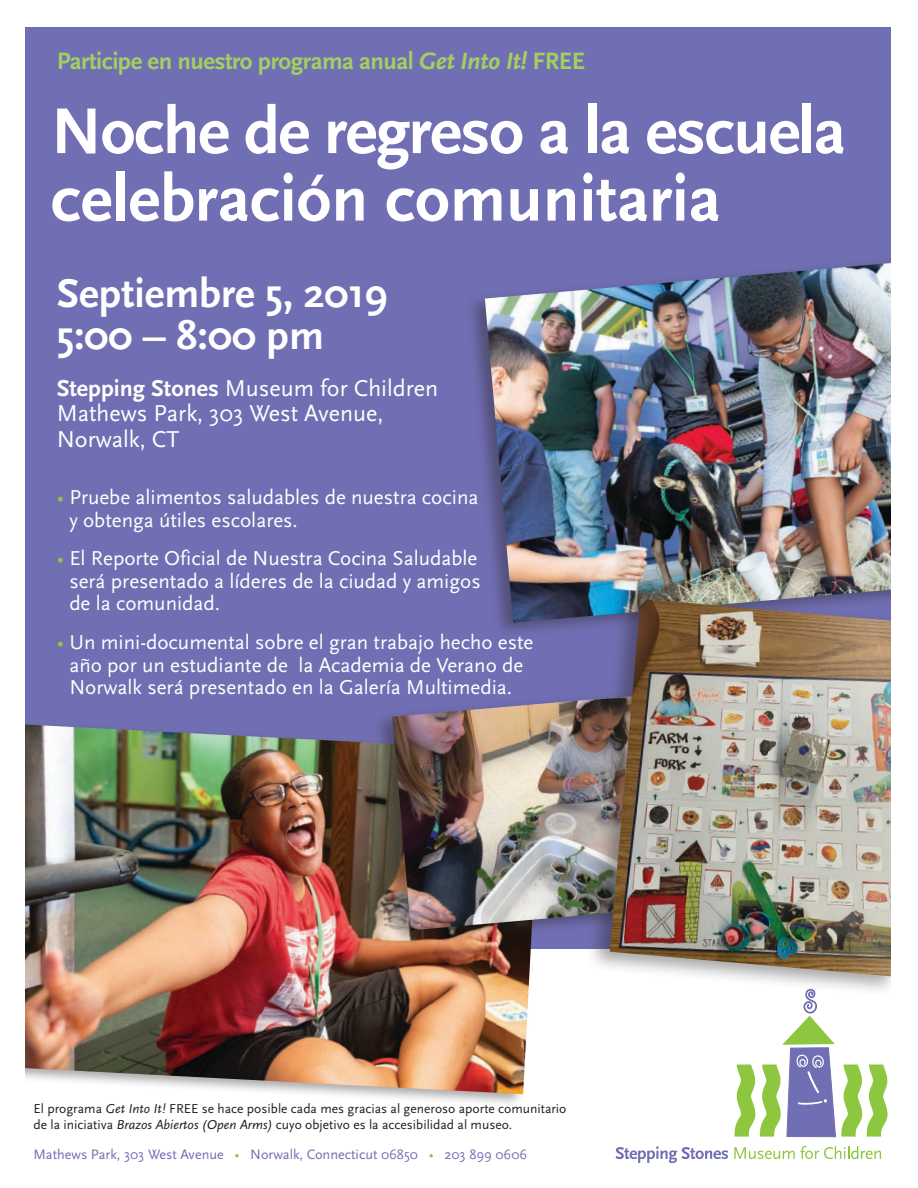
<style>
.page{position:relative;width:918px;height:1188px;background:#fff}
.page>*{position:absolute;margin:0;border:0;box-sizing:border-box;transform-origin:0 0}
.t1{font:700 67.5px/67.5px "Scala Sans";color:#fff}
.t2{font:700 42px/42px "Scala Sans";color:#fff}
.t3{font:700 24.75px "Scala Sans";letter-spacing:-.02em;color:#a3cf62}
.t4{font:24px/25.5px "Scala Sans";color:#fff}
.t5{font:21px/22.5px "Scala Sans";color:#fff}
.t6{font:14.25px "Scala Sans";color:#716fb3}
.t7{font:13.5px/16.2px "Scala Sans";color:#231f20}
.s1{font-style:italic}
.s2{font-weight:700}
.s3{color:#8dc73f}
</style>
<div class="page">
<div style="left:25px;top:27px;width:866px;height:921px;background:#716fb3"></div>
<svg style="left:615px;top:1146px;width:113px;height:17px"></svg>
<svg style="left:734px;top:1146px;width:147px;height:13px"></svg>
<svg style="left:735px;top:997px;width:153px;height:140px"></svg>
<div style="left:0;top:720px;width:543px;height:388px;background:#231f20;opacity:.4"></div>
<img style="left:5px;top:724px;width:536px;height:370px">
<div style="left:465px;top:255px;width:453px;height:384px;background:#231f20;opacity:.4"></div>
<img style="left:485px;top:261px;width:406px;height:362px">
<div style="left:0;top:0;width:25px;height:1089px;background:#fff"></div>
<div style="left:373px;top:691px;width:292px;height:255px;background:#231f20;opacity:.4"></div>
<img style="left:392px;top:695px;width:193px;height:235px">
<div style="left:585px;top:592px;width:333px;height:405px;background:#231f20;opacity:.4"></div>
<img style="left:610px;top:599px;width:281px;height:378px">
<div style="left:891px;top:0;width:27px;height:1009px;background:#fff"></div>
<p class="t3" style="left:57px;top:47px;width:530px">Participe en nuestro programa anual <span class="s1">Get Into It!</span> FREE</p>
<p class="t1" style="left:51px;top:99px;width:797px">Noche de regreso a la escuela celebración comunitaria</p>
<p class="t2" style="left:57px;top:273px;width:333px">Septiembre 5, 2019<br>5:00 – 8:00 pm</p>
<p class="t4" style="left:57px;top:376px;width:383px"><span class="s2">Stepping Stones</span> Museum for Children</p>
<p class="t4" style="left:57px;top:401px;width:328px">Mathews Park, 303 West Avenue,<br>Norwalk, CT</p>
<p class="t5" style="left:69px;top:487px;width:411px;text-indent:-13px"><span class="s3">•</span> Pruebe alimentos saludables de nuestra cocina y obtenga útiles escolares.</p>
<p class="t5" style="left:69px;top:548px;width:413px;text-indent:-13px"><span class="s3">•</span> El Reporte Oficial de Nuestra Cocina Saludable será presentado a líderes de la ciudad y amigos de la comunidad.</p>
<p class="t5" style="left:57px;top:631px;width:478px;text-align:center"><span class="s3">•</span> Un mini-documental sobre el gran trabajo hecho este año por un estudiante de la Academia de Verano de<br>Norwalk será presentado en la Galería Multimedia.</p>
<p class="t7" style="left:33px;top:1101px;width:535px">El programa <span class="s1">Get Into It!</span> FREE se hace posible cada mes gracias al generoso aporte comunitario de la iniciativa <span class="s1">Brazos Abiertos (Open Arms)</span> cuyo objetivo es la accesibilidad al museo.</p>
<p class="t6" style="left:33px;top:1147px;width:495px">Mathews Park, 303 West Avenue <span class="s3">•</span> Norwalk, Connecticut 06850 <span class="s3">•</span> 203 899 0606</p>
</div>
